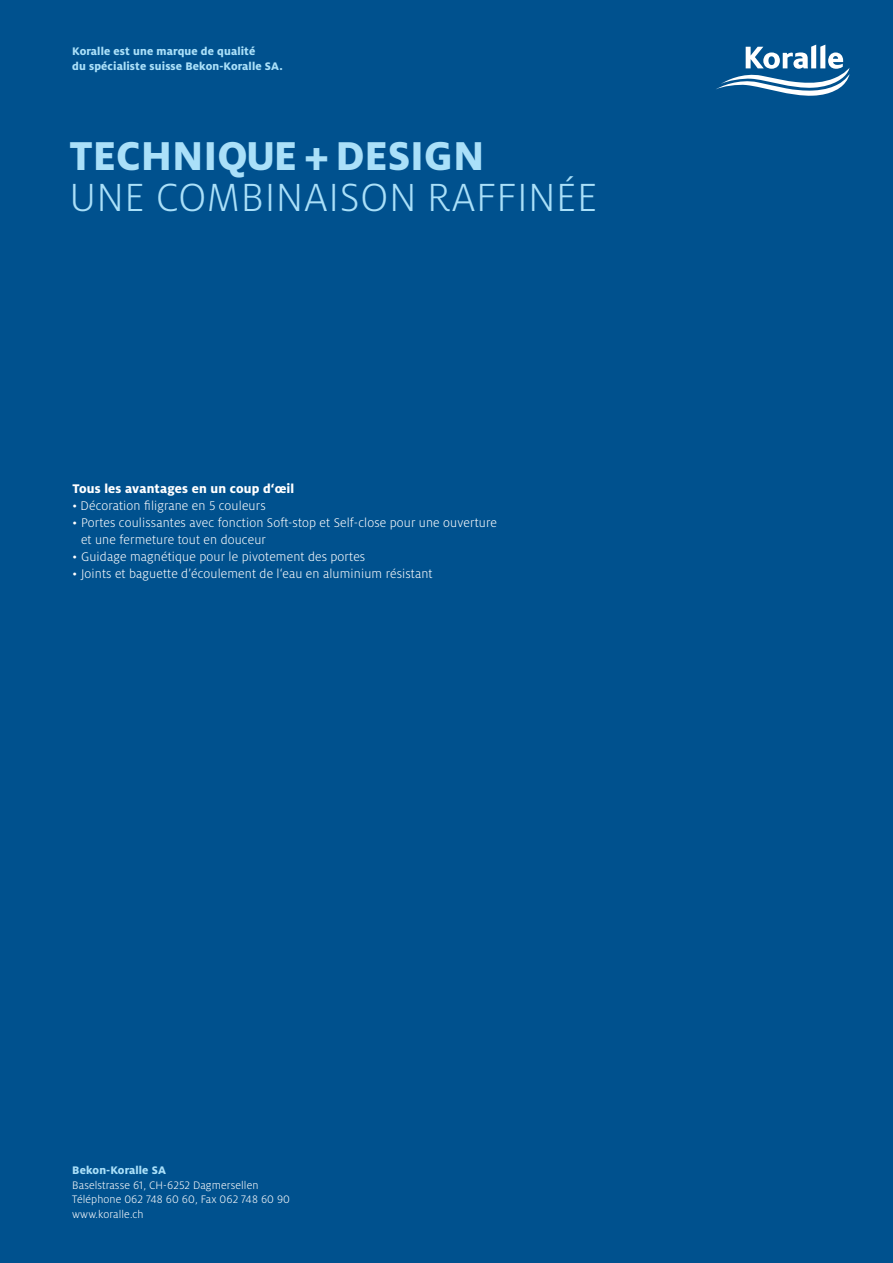
<style>
.page{position:relative;width:893px;height:1263px;background:#00518e}
.page>*{position:absolute;margin:0;border:0;box-sizing:border-box;transform-origin:0 0}
.t1{font:800 44.7px "Milo OT";color:#aae0f9}
.t2{font:300 43.5px "Milo OT";letter-spacing:.01em;color:#aae0f9}
.t3{font:300 13.8px/17px "Milo OT";letter-spacing:.01em;color:#fff}
.t4{font:800 13.8px "Milo OT";letter-spacing:.01em;color:#fff}
.t5{font:800 12.15px/14.9px "Milo OT";letter-spacing:.01em;color:#aae0f9}
.t6{font:300 12px/14.9px "Milo OT";letter-spacing:.01em;color:#fff}
</style>
<div class="page">
<svg style="left:716px;top:45px;width:133px;height:51px"></svg>
<p class="t5" style="left:72px;top:44px;width:212px">Koralle est une marque de qualité<br>du spécialiste suisse Bekon-Koralle SA.</p>
<h1 class="t1" style="left:70px;top:131px;width:416px">TECHNIQUE +DESIGN</h1>
<h2 class="t2" style="left:70px;top:174px;width:529px">UNE COMBINAISON RAFFINÉE</h2>
<p class="t4" style="left:72px;top:481px;width:223px">Tous les avantages en un coup d‘œil</p>
<p class="t3" style="left:72px;top:498px;width:195px">• Décoration filigrane en 5 couleurs</p>
<p class="t3" style="left:81px;top:515px;width:417px;text-indent:-9px">• Portes coulissantes avec fonction Soft-stop et Self-close pour une ouverture et une fermeture tout en douceur</p>
<p class="t3" style="left:72px;top:549px;width:294px">• Guidage magnétique pour le pivotement des portes</p>
<p class="t3" style="left:72px;top:566px;width:362px">• Joints et baguette d’écoulement de l‘eau en aluminium résistant</p>
<p class="t5" style="left:72px;top:1162px;width:95px">Bekon-Koralle SA</p>
<p class="t6" style="left:72px;top:1177px;width:219px">Baselstrasse 61, CH-6252 Dagmersellen<br>Téléphone 062 748 60 60, Fax 062 748 60 90 www.koralle.ch</p>
</div>
